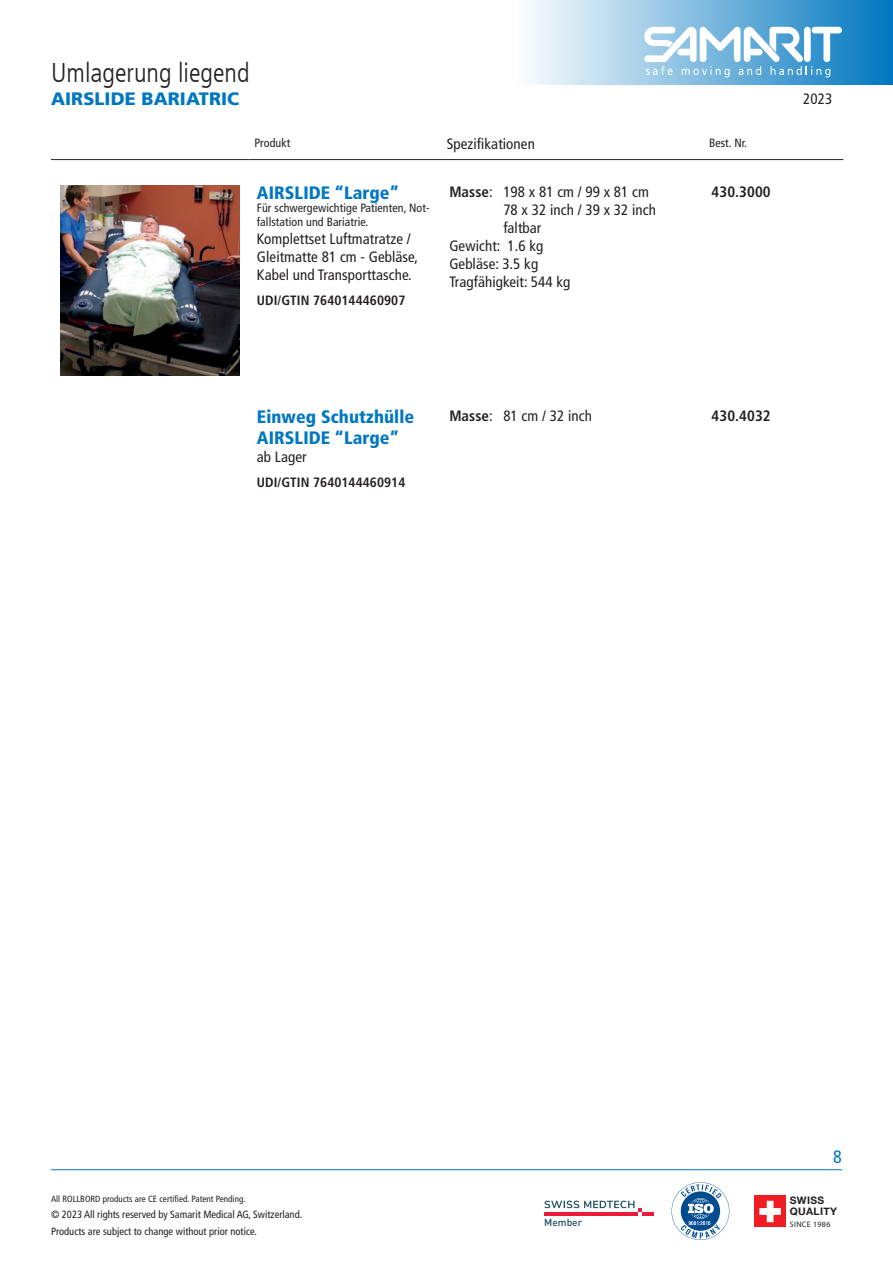
<style>
.page{position:relative;width:893px;height:1263px;background:#fff}
.page>*{position:absolute;margin:0;border:0;box-sizing:border-box;transform-origin:0 0}
.t1{font:300 condensed 27px "Frutiger LT Com";color:#231f20}
.t2{font:900 condensed 18px/21px "Frutiger LT Com";letter-spacing:.005em;color:#0077c0}
.t3{font:900 18px "Frutiger LT Com";letter-spacing:.005em;color:#0077c0}
.t4{font:condensed 18px "Frutiger LT Com";color:#0077c0}
.t5{font:condensed 15px/18px "Frutiger LT Com";letter-spacing:.005em;color:#231f20}
.t6{font:700 condensed 15px "Frutiger LT Com";letter-spacing:.005em;color:#231f20}
.t7{font:700 condensed 13.5px "Frutiger LT Com";letter-spacing:.005em;color:#231f20}
.t8{font:condensed 12px/13.5px "Frutiger LT Com";letter-spacing:.005em;color:#231f20}
.t9{font:condensed 10.5px/16.5px "Frutiger LT Com";color:#231f20}
.t10{font:700 10.35px/11.1px "Helvetica Neue";letter-spacing:.03em;color:#231f20}
.t11{font:500 10.2px "DIN Pro";color:#1f515f}
.t12{font:condensed 9px "Frutiger LT Com";letter-spacing:.005em;color:#231f20}
.t13{font:7.95px "Myriad Pro";letter-spacing:.04em;color:#231f20}
.s1{font-weight:700}
</style>
<div class="page">
<hr style="left:51px;top:1169px;width:791px;height:1px;background:#0077c0">
<div style="left:517px;top:0;width:376px;height:85px;background:linear-gradient(to right,#fdfdfe,#0278c0)"></div>
<svg style="left:644px;top:27px;width:198px;height:50px"></svg>
<div style="left:754px;top:1196px;width:32px;height:31px;background:#ee1d23"></div>
<svg style="left:759px;top:1201px;width:22px;height:21px"></svg>
<svg style="left:544px;top:1200px;width:110px;height:15px"></svg>
<svg style="left:671px;top:1182px;width:58px;height:58px"></svg>
<hr style="left:51px;top:159px;width:197px;height:1px;background:#231f20">
<hr style="left:248px;top:159px;width:193px;height:1px;background:#231f20">
<hr style="left:441px;top:159px;width:262px;height:1px;background:#231f20">
<hr style="left:703px;top:159px;width:140px;height:1px;background:#231f20">
<img style="left:60px;top:185px;width:179px;height:190px">
<h1 class="t1" style="left:51px;top:57px;width:200px">Umlagerung liegend</h1>
<p class="t3" style="left:51px;top:88px;width:190px">AIRSLIDE BARIATRIC</p>
<p class="t8" style="left:254px;top:136px;width:37px">Produkt</p>
<p class="t5" style="left:447px;top:135px;width:90px">Spezifikationen</p>
<p class="t8" style="left:709px;top:136px;width:40px">Best. Nr.</p>
<p class="t2" style="left:257px;top:182px;width:144px">AIRSLIDE “Large”</p>
<p class="t8" style="left:257px;top:201px;width:174px">Für schwergewichtige Patienten, Not&shy;fallstation und Bariatrie.</p>
<p class="t5" style="left:257px;top:230px;width:163px">Komplettset Luftmatratze /<br>Gleitmatte 81 cm - Gebläse,<br>Kabel und Transporttasche.</p>
<p class="t7" style="left:257px;top:292px;width:150px">UDI/GTIN 7640144460907</p>
<p class="t5" style="left:449px;top:182px;width:201px"><span class="s1">Masse</span>: 198 x 81 cm / 99 x 81 cm</p>
<p class="t5" style="left:503px;top:200px;width:154px">78 x 32 inch / 39 x 32 inch</p>
<p class="t5" style="left:503px;top:218px;width:40px">faltbar</p>
<p class="t5" style="left:449px;top:236px;width:96px">Gewicht: 1.6 kg</p>
<p class="t5" style="left:449px;top:254px;width:90px">Gebläse: 3.5 kg</p>
<p class="t5" style="left:449px;top:272px;width:123px">Tragfähigkeit: 544 kg</p>
<p class="t6" style="left:711px;top:182px;width:61px">430.3000</p>
<p class="t5" style="left:803px;top:90px;width:31px">2023</p>
<p class="t2" style="left:257px;top:406px;width:159px">Einweg Schutzhülle<br>AIRSLIDE “Large”</p>
<p class="t5" style="left:257px;top:448px;width:51px">ab Lager</p>
<p class="t7" style="left:257px;top:474px;width:150px">UDI/GTIN 7640144460914</p>
<p class="t5" style="left:449px;top:406px;width:144px"><span class="s1">Masse</span>: 81 cm / 32 inch</p>
<p class="t6" style="left:711px;top:406px;width:61px">430.4032</p>
<p class="t4" style="left:833px;top:1147px;width:10px">8</p>
<p class="t12" style="left:51px;top:1193px;width:196px">All ROLLBORD products are CE certified. Patent Pending.</p>
<p class="t9" style="left:51px;top:1206px;width:253px">© 2023 All rights reserved by Samarit Medical AG, Switzerland.<br>Products are subject to change without prior notice.</p>
<p class="t10" style="left:790px;top:1195px;width:49px">SWISS<br>QUALITY</p>
<p class="t11" style="left:544px;top:1214px;width:40px">Member</p>
<p class="t13" style="left:790px;top:1219px;width:42px">SINCE 1986</p>
</div>
